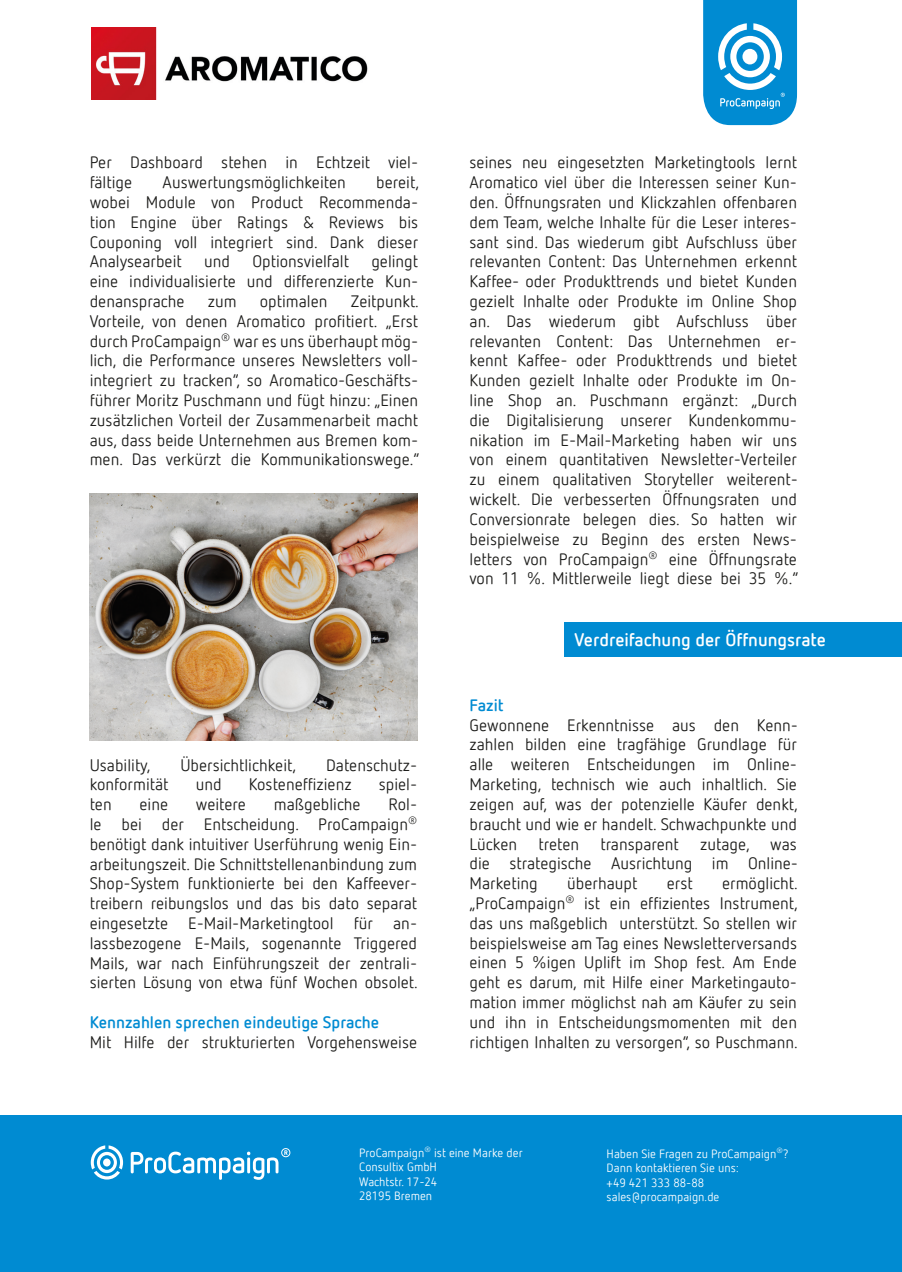
<style>
.page{position:relative;width:902px;height:1272px;background:#fff}
.page>*{position:absolute;margin:0;border:0;box-sizing:border-box;transform-origin:0 0}
.t1{font:700 18px "Netto Offc Pro";color:#fff}
.t2{font:16.5px/19.8px "Netto Offc Pro";color:#1d1d1b;text-align:justify}
.t3{font:700 16.5px "Netto Offc Pro";color:#008bd2}
.t4{font:12px "Netto Offc Pro";color:#fff}
</style>
<div class="page">
<div style="left:0;top:1115px;width:901px;height:156px;background:#008bd2"></div>
<img style="left:91px;top:28px;width:277px;height:71px">
<div style="left:564px;top:622px;width:337px;height:34px;background:#008bd2"></div>
<svg style="left:703px;top:0;width:94px;height:125px"></svg>
<svg style="left:91px;top:1145px;width:32px;height:34px"></svg>
<div style="left:103px;top:1158px;width:8px;height:8px;background:#fff;border-radius:50%"></div>
<svg style="left:131px;top:1148px;width:159px;height:31px"></svg>
<img style="left:90px;top:493px;width:327px;height:247px">
<p class="t2" style="left:90px;top:152px;width:330px">Per Dashboard stehen in Echtzeit viel&shy;fältige</p>
<p class="t2" style="left:163px;top:172px;width:185px">Auswertungsmöglichkeiten</p>
<p class="t2" style="left:376px;top:172px;width:44px">bereit,</p>
<p class="t2" style="left:90px;top:192px;width:330px">wobei Module von Product Recommenda&shy;tion Engine über Ratings &amp; Reviews bis Couponing voll integriert sind. Dank dieser</p>
<p class="t2" style="left:90px;top:251px;width:94px">Analysearbeit</p>
<p class="t2" style="left:204px;top:251px;width:27px">und</p>
<p class="t2" style="left:252px;top:251px;width:98px">Optionsvielfalt</p>
<p class="t2" style="left:90px;top:251px;width:330px;text-indent:281px">gelingt eine individualisierte und differenzierte Kun&shy;denansprache</p>
<p class="t2" style="left:208px;top:291px;width:30px">zum</p>
<p class="t2" style="left:260px;top:291px;width:69px">optimalen</p>
<p class="t2" style="left:351px;top:291px;width:70px">Zeitpunkt.</p>
<p class="t2" style="left:90px;top:310px;width:331px">Vorteile, von denen Aromatico profitiert. „Erst durch ProCampaign<sup>®</sup> war es uns überhaupt mög&shy;lich, die Performance unseres Newsletters voll&shy;integriert zu tracken“, so Aromatico-Geschäfts&shy;führer Moritz Puschmann und fügt hinzu: „Einen zusätzlichen Vorteil der Zusammenarbeit macht aus, dass beide Unternehmen aus Bremen kom&shy;men. Das verkürzt die Kommunikationswege.“</p>
<p class="t2" style="left:90px;top:754px;width:62px">Usability,</p>
<p class="t2" style="left:180px;top:754px;width:117px">Übersichtlichkeit,</p>
<p class="t2" style="left:326px;top:754px;width:93px">Datenschutz-</p>
<p class="t2" style="left:90px;top:774px;width:80px">konformität</p>
<p class="t2" style="left:196px;top:774px;width:27px">und</p>
<p class="t2" style="left:249px;top:774px;width:104px">Kosteneffizienz</p>
<p class="t2" style="left:378px;top:774px;width:40px">spiel-</p>
<p class="t2" style="left:90px;top:793px;width:23px">ten</p>
<p class="t2" style="left:139px;top:793px;width:30px">eine</p>
<p class="t2" style="left:196px;top:793px;width:52px">weitere</p>
<p class="t2" style="left:274px;top:793px;width:88px">maßgebliche</p>
<p class="t2" style="left:90px;top:793px;width:329px;text-indent:299px">Rol&shy;le bei der Entscheidung. ProCampaign<sup>® </sup>benötigt dank intuitiver Userführung wenig Ein&shy;arbeitungszeit. Die Schnittstellenanbindung zum</p>
<p class="t2" style="left:90px;top:873px;width:329px">Shop-System funktionierte bei den Kaffeever&shy;treibern reibungslos und das bis dato separat</p>
<p class="t2" style="left:90px;top:912px;width:330px">eingesetzte E-Mail-Marketingtool für an&shy;lassbezogene E-Mails, sogenannte Triggered Mails, war nach Einführungszeit der zentrali&shy;sierten Lösung von etwa fünf Wochen obsolet.</p>
<p class="t3" style="left:90px;top:1011px;width:291px">Kennzahlen sprechen eindeutige Sprache</p>
<p class="t2" style="left:90px;top:1031px;width:329px">Mit Hilfe der strukturierten Vorgehensweise</p>
<p class="t2" style="left:469px;top:152px;width:329px">seines neu eingesetzten Marketingtools lernt Aromatico viel über die Interessen seiner Kun&shy;den. Öffnungsraten und Klickzahlen offenbaren dem Team, welche Inhalte für die Leser interes&shy;sant sind. Das wiederum gibt Aufschluss über relevanten Content: Das Unternehmen erkennt Kaffee- oder Produkttrends und bietet Kunden gezielt Inhalte oder Produkte im Online Shop</p>
<p class="t2" style="left:469px;top:310px;width:329px">an. Das wiederum gibt Aufschluss über</p>
<p class="t2" style="left:469px;top:330px;width:329px">relevanten Content: Das Unternehmen er&shy;kennt Kaffee- oder Produkttrends und bietet</p>
<p class="t2" style="left:469px;top:370px;width:330px">Kunden gezielt Inhalte oder Produkte im On&shy;line Shop an. Puschmann ergänzt: „Durch die Digitalisierung unserer Kundenkommu&shy;nikation im E-Mail-Marketing haben wir uns von einem quantitativen Newsletter-Verteiler zu einem qualitativen Storyteller weiterent-</p>
<p class="t2" style="left:469px;top:489px;width:330px">wickelt. Die verbesserten Öffnungsraten und Conversionrate belegen dies. So hatten wir beispielweise zu Beginn des ersten News&shy;letters von ProCampaign<sup>®</sup> eine Öffnungsrate von 11 %. Mittlerweile liegt diese bei 35 %.“</p>
<p class="t1" style="left:574px;top:627px;width:253px">Verdreifachung der Öffnungsrate</p>
<p class="t3" style="left:469px;top:694px;width:36px">Fazit</p>
<p class="t2" style="left:469px;top:714px;width:330px">Gewonnene Erkenntnisse aus den Kenn-</p>
<p class="t2" style="left:469px;top:734px;width:329px">zahlen bilden eine tragfähige Grundlage für alle weiteren Entscheidungen im Online-Marketing, technisch wie auch inhaltlich. Sie</p>
<p class="t2" style="left:469px;top:793px;width:330px">zeigen auf, was der potenzielle Käufer denkt, braucht und wie er handelt. Schwachpunkte und</p>
<p class="t2" style="left:469px;top:833px;width:49px">Lücken</p>
<p class="t2" style="left:538px;top:833px;width:42px">treten</p>
<p class="t2" style="left:600px;top:833px;width:80px">transparent</p>
<p class="t2" style="left:469px;top:833px;width:330px;text-align:right">zutage, was<br>die strategische Ausrichtung im Online-</p>
<p class="t2" style="left:469px;top:872px;width:70px">Marketing</p>
<p class="t2" style="left:567px;top:872px;width:72px">überhaupt</p>
<p class="t2" style="left:666px;top:872px;width:27px">erst</p>
<p class="t2" style="left:722px;top:872px;width:77px">ermöglicht.</p>
<p class="t2" style="left:469px;top:892px;width:330px">„ProCampaign<sup>®</sup> ist ein effizientes Instrument, das uns maßgeblich unterstützt. So stellen wir beispielsweise am Tag eines Newsletterversands einen 5 %igen Uplift im Shop fest. Am Ende geht es darum, mit Hilfe einer Marketingauto&shy;mation immer möglichst nah am Käufer zu sein und ihn in Entscheidungsmomenten mit den richtigen Inhalten zu versorgen“, so Puschmann.</p>
<p class="t4" style="left:359px;top:1144px;width:165px">ProCampaign<sup>®</sup> ist eine Marke der</p>
<p class="t4" style="left:359px;top:1159px;width:79px">Consultix GmbH</p>
<p class="t4" style="left:359px;top:1173px;width:80px">Wachtstr. 17-24</p>
<p class="t4" style="left:359px;top:1188px;width:75px">28195 Bremen</p>
<p class="t4" style="left:606px;top:1145px;width:183px">Haben Sie Fragen zu ProCampaign<sup>®</sup>?</p>
<p class="t4" style="left:606px;top:1160px;width:134px">Dann kontaktieren Sie uns:</p>
<p class="t4" style="left:606px;top:1174px;width:99px">+49 421 333 88-88</p>
<p class="t4" style="left:606px;top:1189px;width:114px">sales@procampaign.de</p>
</div>
